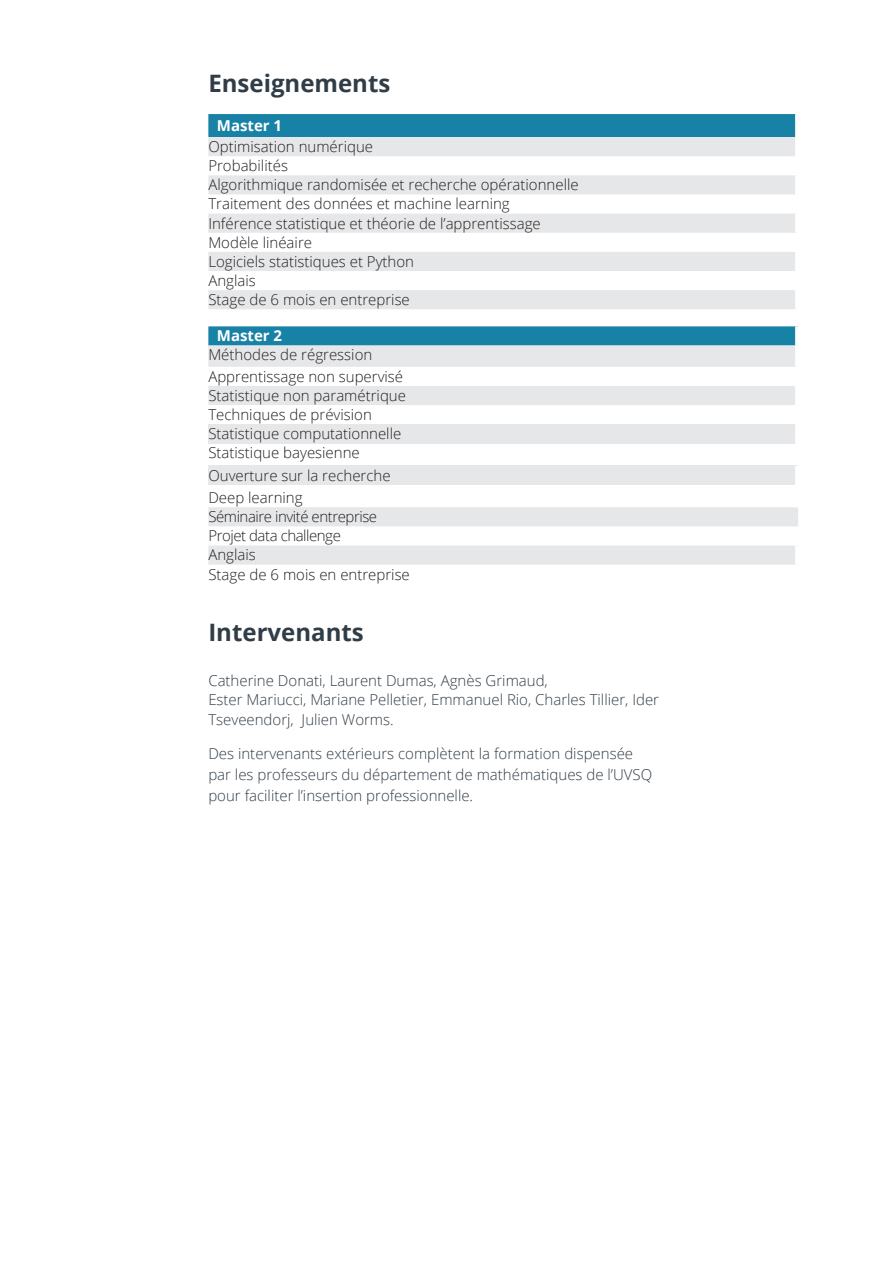
<style>
.page{position:relative;width:893px;height:1263px;background:#fff}
.page>*{position:absolute;margin:0;border:0;box-sizing:border-box;transform-origin:0 0}
.inter{font:700 24px "Open Sans";color:#303d47}
.tableau_texte{font:300 15px "Open Sans";color:#231f20}
.tableau_texte-2{font:300 15px/19.5px "Open Sans";color:#303d47}
.tableau_texte-3{font:300 15px "Open Sans";letter-spacing:-.03em;color:#231f20}
.tableau_texte-4{font:700 15px "Open Sans";color:#fff}
</style>
<div class="page">
<div style="left:208px;top:114px;width:587px;height:23px;background:#1881a6"></div>
<svg style="left:208px;top:137px;width:590px;height:428px"></svg>
<div style="left:208px;top:424px;width:590px;height:19px;background:#e6e7e9"></div>
<div style="left:795px;top:137px;width:6px;height:19px;background:#fff"></div>
<div style="left:795px;top:156px;width:6px;height:19px;background:#fff"></div>
<div style="left:795px;top:175px;width:6px;height:19px;background:#fff"></div>
<div style="left:795px;top:194px;width:6px;height:20px;background:#fff"></div>
<div style="left:795px;top:214px;width:6px;height:19px;background:#fff"></div>
<div style="left:795px;top:233px;width:6px;height:19px;background:#fff"></div>
<div style="left:795px;top:252px;width:6px;height:19px;background:#fff"></div>
<div style="left:795px;top:271px;width:6px;height:19px;background:#fff"></div>
<div style="left:795px;top:290px;width:6px;height:19px;background:#fff"></div>
<div style="left:795px;top:326px;width:6px;height:19px;background:#fff"></div>
<div style="left:795px;top:345px;width:6px;height:22px;background:#fff"></div>
<div style="left:795px;top:367px;width:6px;height:19px;background:#fff"></div>
<div style="left:795px;top:386px;width:6px;height:19px;background:#fff"></div>
<div style="left:795px;top:405px;width:6px;height:19px;background:#fff"></div>
<div style="left:795px;top:424px;width:6px;height:19px;background:#fff"></div>
<div style="left:795px;top:443px;width:6px;height:19px;background:#fff"></div>
<div style="left:795px;top:462px;width:6px;height:45px;background:#fff"></div>
<div style="left:795px;top:545px;width:6px;height:20px;background:#fff"></div>
<div style="left:208px;top:466px;width:590px;height:19px;background:#e6e7e9"></div>
<div style="left:795px;top:466px;width:6px;height:19px;background:#fff"></div>
<p class="inter" style="left:208px;top:66px;width:184px">Enseignements</p>
<p class="tableau_texte-4" style="left:217px;top:115px;width:67px">Master 1</p>
<p class="tableau_texte" style="left:208px;top:136px;width:166px">Optimisation numérique</p>
<p class="tableau_texte" style="left:208px;top:155px;width:81px">Probabilités</p>
<p class="tableau_texte" style="left:208px;top:174px;width:372px">Algorithmique randomisée et recherche opérationnelle</p>
<p class="tableau_texte" style="left:208px;top:194px;width:303px">Traitement des données et machine learning</p>
<p class="tableau_texte" style="left:208px;top:213px;width:334px">Inférence statistique et théorie de l’apprentissage</p>
<p class="tableau_texte" style="left:208px;top:232px;width:105px">Modèle linéaire</p>
<p class="tableau_texte" style="left:208px;top:251px;width:207px">Logiciels statistiques et Python</p>
<p class="tableau_texte" style="left:208px;top:270px;width:49px">Anglais</p>
<p class="tableau_texte" style="left:208px;top:289px;width:203px">Stage de 6 mois en entreprise</p>
<p class="tableau_texte-4" style="left:217px;top:325px;width:67px">Master 2</p>
<p class="tableau_texte" style="left:208px;top:345px;width:165px">Méthodes de régression</p>
<p class="tableau_texte" style="left:208px;top:366px;width:196px">Apprentissage non supervisé</p>
<p class="tableau_texte" style="left:208px;top:385px;width:199px">Statistique non paramétrique</p>
<p class="tableau_texte" style="left:208px;top:404px;width:165px">Techniques de prévision</p>
<p class="tableau_texte" style="left:208px;top:423px;width:194px">Statistique computationnelle</p>
<p class="tableau_texte" style="left:208px;top:442px;width:153px">Statistique bayesienne</p>
<p class="tableau_texte" style="left:208px;top:465px;width:184px">Ouverture sur la recherche</p>
<p class="tableau_texte" style="left:208px;top:487px;width:96px">Deep learning</p>
<p class="tableau_texte-3" style="left:208px;top:506px;width:170px">Séminaire invité entreprise</p>
<p class="tableau_texte-3" style="left:208px;top:525px;width:134px">Projet data challenge</p>
<p class="tableau_texte" style="left:208px;top:545px;width:49px">Anglais</p>
<p class="tableau_texte" style="left:208px;top:564px;width:203px">Stage de 6 mois en entreprise</p>
<p class="inter" style="left:208px;top:615px;width:157px">Intervenants</p>
<p class="tableau_texte-2" style="left:208px;top:670px;width:341px">Catherine Donati, Laurent Dumas, Agnès Grimaud,</p>
<p class="tableau_texte-2" style="left:208px;top:689px;width:452px">Ester Mariucci, Mariane Pelletier, Emmanuel Rio, Charles Tillier, Ider<br>Tseveendorj, Julien Worms.</p>
<p class="tableau_texte-2" style="left:208px;top:743px;width:426px">Des intervenants extérieurs complètent la formation dispensée</p>
<p class="tableau_texte-2" style="left:208px;top:764px;width:445px">par les professeurs du département de mathématiques de l’UVSQ</p>
<p class="tableau_texte-2" style="left:208px;top:785px;width:266px">pour faciliter l’insertion professionnelle.</p>
</div>
